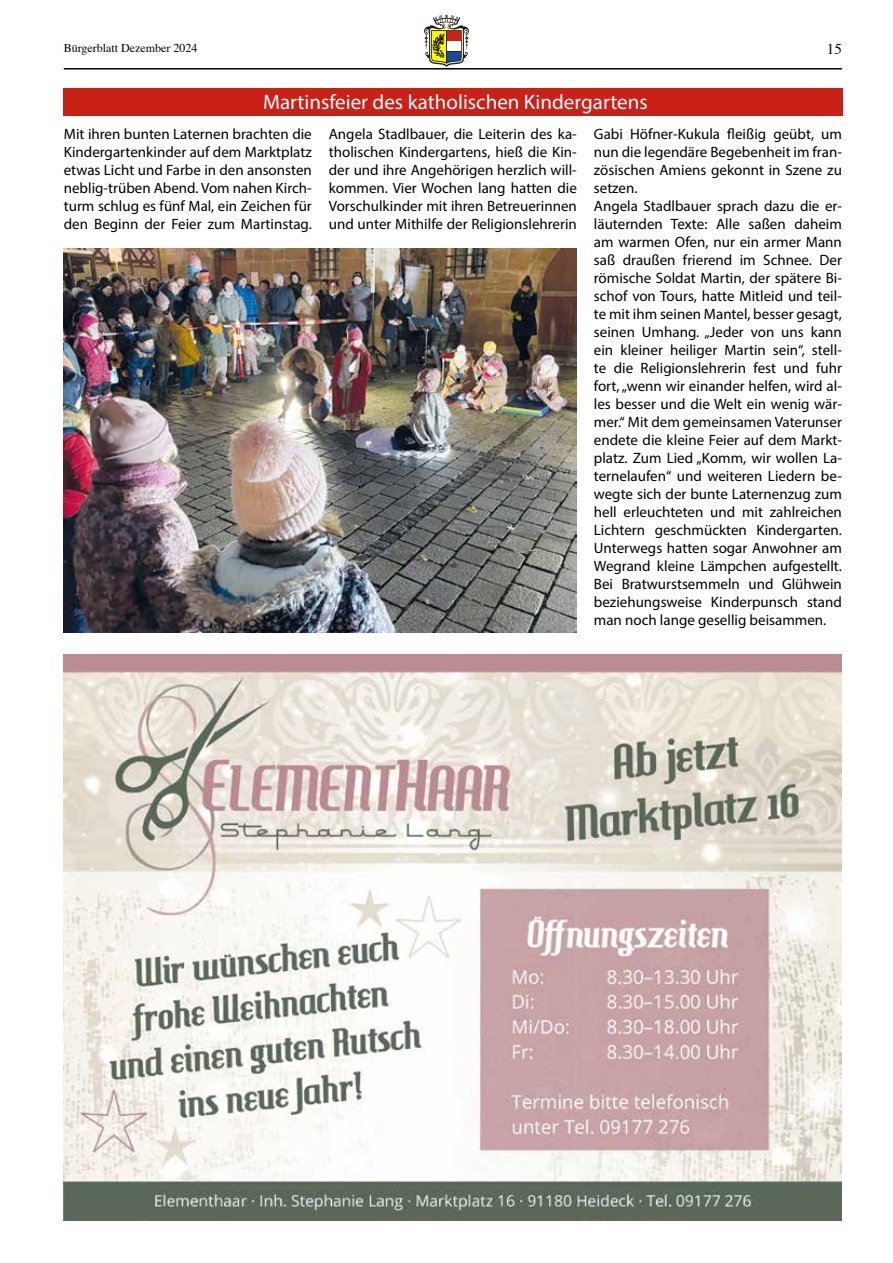
<style>
.page{position:relative;width:893px;height:1263px;background:#fff}
.page>*{position:absolute;margin:0;border:0;box-sizing:border-box;transform-origin:0 0}
.t1{font:21px "Myriad Pro";color:#fff}
.t2{font:15px/18px "Myriad Pro";color:#000;text-align:justify}
.t3{font:15px "Times";color:#000}
.t4{font:12px "Times";color:#000}
</style>
<div class="page">
<hr style="left:64px;top:68px;width:778px;height:2px;background:#000">
<svg style="left:424px;top:15px;width:45px;height:52px"></svg>
<div style="left:63px;top:88px;width:780px;height:27px;background:#ca2117"></div>
<img style="left:64px;top:248px;width:513px;height:384px">
<img style="left:64px;top:654px;width:778px;height:566px">
<p class="t4" style="left:64px;top:36px;width:135px">Bürgerblatt Dezember 2024</p>
<p class="t3" style="left:827px;top:35px;width:17px">15</p>
<h1 class="t1" style="left:263px;top:89px;width:386px">Martinsfeier des katholischen Kindergartens</h1>
<p class="t2" style="left:64px;top:125px;width:250px">Mit ihren bunten Laternen brachten die Kindergartenkinder auf dem Marktplatz etwas Licht und Farbe in den ansonsten neblig-trüben Abend. Vom nahen Kirch&shy;turm schlug es fünf Mal, ein Zeichen für den Beginn der Feier zum Martinstag.</p>
<p class="t2" style="left:329px;top:125px;width:250px">Angela Stadlbauer, die Leiterin des ka&shy;tholischen Kindergartens, hieß die Kin&shy;der und ihre Angehörigen herzlich will&shy;kommen. Vier Wochen lang hatten die Vorschulkinder mit ihren Betreuerinnen und unter Mithilfe der Religionslehrerin</p>
<p class="t2" style="left:594px;top:125px;width:250px;text-align:left">Gabi Höfner-Kukula fleißig geübt, um nun die legendäre Begebenheit im fran&shy;zösischen Amiens gekonnt in Szene zu setzen.<br>Angela Stadlbauer sprach dazu die er&shy;läuternden Texte: Alle saßen daheim am warmen Ofen, nur ein armer Mann saß draußen frierend im Schnee. Der römische Soldat Martin, der spätere Bi&shy;schof von Tours, hatte Mitleid und teil&shy;te mit ihm seinen Mantel, besser gesagt, seinen Umhang. „Jeder von uns kann ein kleiner heiliger Martin sein“, stell&shy;te die Religionslehrerin fest und fuhr fort, „wenn wir einander helfen, wird al&shy;les besser und die Welt ein wenig wär&shy;mer.“ Mit dem gemeinsamen Vaterunser endete die kleine Feier auf dem Markt&shy;platz. Zum Lied „Komm, wir wollen La&shy;ternelaufen“ und weiteren Liedern be&shy;wegte sich der bunte Laternenzug zum hell erleuchteten und mit zahlreichen Lichtern geschmückten Kindergarten.<br>Unterwegs hatten sogar Anwohner am Wegrand kleine Lämpchen aufgestellt.<br>Bei Bratwurstsemmeln und Glühwein beziehungsweise Kinderpunsch stand man noch lange gesellig beisammen.</p>
</div>
